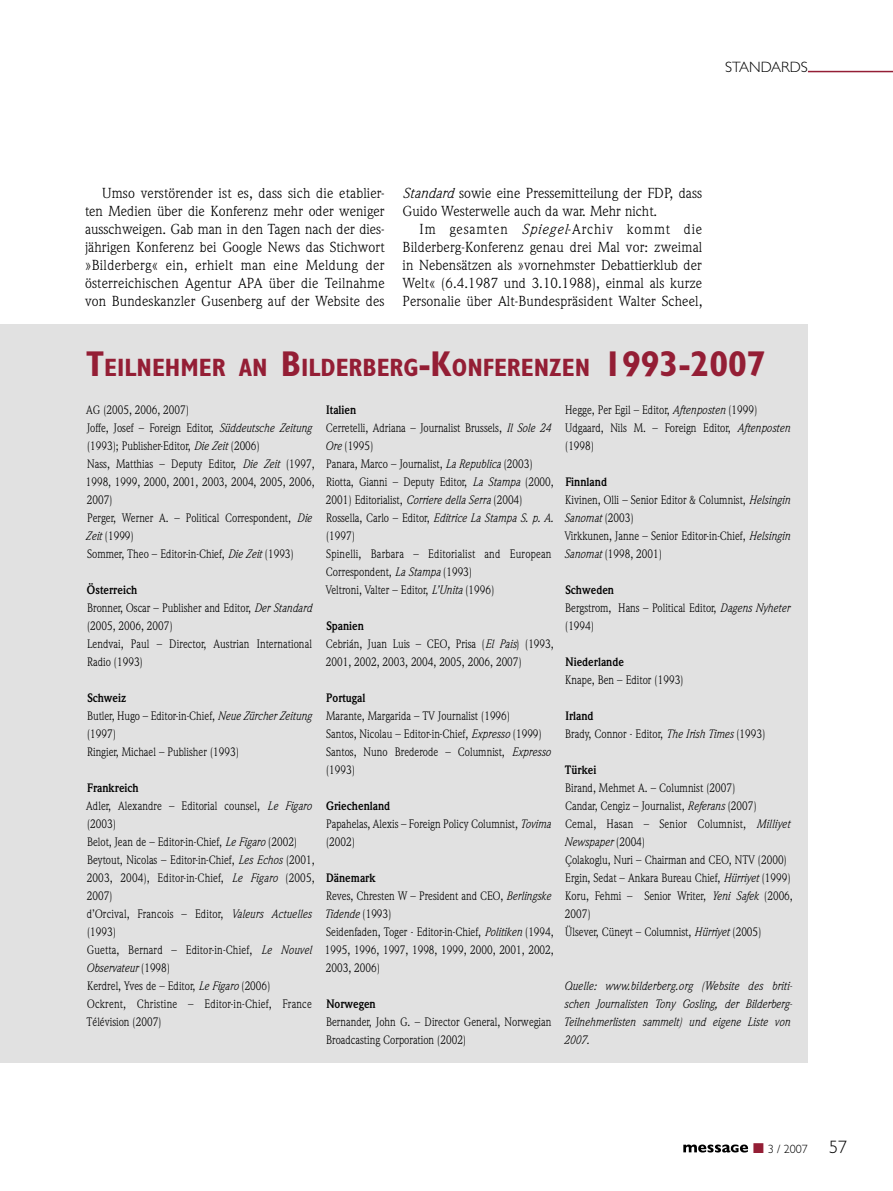
<style>
.page{position:relative;width:893px;height:1191px;background:#fff}
.page>*{position:absolute;margin:0;border:0;box-sizing:border-box;transform-origin:0 0}
.t1{font:700 condensed 25.2px "Gill Sans";color:#941e35}
.t2{font:300 18px "Gill Sans";color:#000}
.t3{font:300 15px "Gill Sans";color:#000}
._1_Lauftext{font:14.25px/18px "Weidemann";letter-spacing:.005em;color:#000;text-align:justify}
._2_Kasten-Lauftext_nach_Überschrift{font:12px/18px "Weidemann";color:#000;scale:.9 1}
._2_Kasten-Lauftext_nach_Überschrift-2{font:italic 12px/18px "Weidemann";color:#000;scale:.9 1}
._2_Kasten-Lauftext_nach_Überschrift-3{font:700 12px "Weidemann";color:#000;scale:.9 1}
._2_Kasten-Lauftext_nach_Überschrift-4{font:12px/18px "Weidemann";letter-spacing:.02em;color:#000;scale:.9 1}
.t4{font:300 12px "Gill Sans";color:#000}
.s1{font-style:italic}
.s2{font-size:36px}
.s3{color:#941e35}
</style>
<div class="page">
<hr style="left:808px;top:71px;width:85px;height:1px;background:#941e35">
<svg style="left:683px;top:1144px;width:65px;height:8px"></svg>
<div style="left:0;top:324px;width:139px;height:738px;background:#e1e1e1"></div>
<div style="left:69px;top:324px;width:739px;height:738px;background:#e1e1e1"></div>
<p class="t3" style="left:725px;top:59px;width:84px">STANDARDS</p>
<p class="_1_Lauftext" style="left:85px;top:184px;width:301px;text-indent:17px">Umso verstörender ist es, dass sich die etablier&shy;ten Medien über die Konferenz mehr oder weniger ausschweigen. Gab man in den Tagen nach der dies&shy;jährigen Konferenz bei Google News das Stichwort »Bilderberg« ein, erhielt man eine Meldung der österreichischen Agentur APA über die Teilnahme von Bundeskanzler Gusenberg auf der Website des</p>
<p class="_1_Lauftext" style="left:403px;top:184px;width:301px"><span class="s1">Standard</span> sowie eine Pressemitteilung der FDP, dass<br>Guido Westerwelle auch da war. Mehr nicht.</p>
<p class="_1_Lauftext" style="left:403px;top:220px;width:301px;text-indent:17px">Im gesamten <span class="s1">Spiegel</span>-Archiv kommt die Bilderberg-Konferenz genau drei Mal vor: zweimal in Nebensätzen als »vornehmster Debattierklub der Welt« (6.4.1987 und 3.10.1988), einmal als kurze Personalie über Alt-Bundespräsident Walter Scheel,</p>
<h1 class="t1" style="left:86px;top:352px;width:681px"><span class="s2">T</span>EILNEHMER AN <span class="s2">B</span>ILDERBERG<span class="s2">-K</span>ONFERENZEN <span class="s2">1993-2007</span></h1>
<p class="_2_Kasten-Lauftext_nach_Überschrift" style="left:86px;top:401px;width:116px">AG (2005, 2006, 2007)</p>
<p class="_2_Kasten-Lauftext_nach_Überschrift" style="left:87px;top:419px;width:251px">Joffe, Josef – Foreign Editor, <span class="s1">Süddeutsche Zeitung </span>(1993); Publisher-Editor, <span class="s1">Die Zeit</span> (2006)</p>
<p class="_2_Kasten-Lauftext_nach_Überschrift" style="left:86px;top:455px;width:256px;text-align:justify">Nass, Matthias – Deputy Editor, <span class="s1">Die Zeit</span> (1997, 1998, 1999, 2000, 2001, 2003, 2004, 2005, 2006, 2007)</p>
<p class="_2_Kasten-Lauftext_nach_Überschrift" style="left:86px;top:509px;width:253px">Perger, Werner A. – Political Correspondent, <span class="s1">Die<br>Zeit</span> (1999)</p>
<p class="_2_Kasten-Lauftext_nach_Überschrift" style="left:87px;top:545px;width:231px">Sommer, Theo – Editor-in-Chief, <span class="s1">Die Zeit</span> (1993)</p>
<p class="_2_Kasten-Lauftext_nach_Überschrift-3" style="left:87px;top:583px;width:57px">Österreich</p>
<p class="_2_Kasten-Lauftext_nach_Überschrift" style="left:87px;top:599px;width:251px">Bronner, Oscar – Publisher and Editor, <span class="s1">Der Standard </span>(2005, 2006, 2007)</p>
<p class="_2_Kasten-Lauftext_nach_Überschrift" style="left:87px;top:635px;width:251px">Lendvai, Paul – Director, Austrian International<br>Radio (1993)</p>
<p class="_2_Kasten-Lauftext_nach_Überschrift-3" style="left:87px;top:691px;width:45px">Schweiz</p>
<p class="_2_Kasten-Lauftext_nach_Überschrift" style="left:87px;top:707px;width:251px">Butler, Hugo – Editor-in-Chief, <span class="s1">Neue Zürcher Zeitung </span>(1997)</p>
<p class="_2_Kasten-Lauftext_nach_Überschrift" style="left:87px;top:743px;width:170px">Ringier, Michael – Publisher (1993)</p>
<p class="_2_Kasten-Lauftext_nach_Überschrift-3" style="left:87px;top:781px;width:59px">Frankreich</p>
<p class="_2_Kasten-Lauftext_nach_Überschrift" style="left:86px;top:797px;width:252px">Adler, Alexandre – Editorial counsel, <span class="s1">Le Figaro </span>(2003)</p>
<p class="_2_Kasten-Lauftext_nach_Überschrift" style="left:87px;top:833px;width:235px">Belot, Jean de – Editor-in-Chief, <span class="s1">Le Figaro</span> (2002)</p>
<p class="_2_Kasten-Lauftext_nach_Überschrift" style="left:87px;top:851px;width:255px;text-align:justify">Beytout, Nicolas – Editor-in-Chief, <span class="s1">Les Echos</span> (2001, 2003, 2004), Editor-in-Chief, <span class="s1">Le Figaro</span> (2005, 2007)</p>
<p class="_2_Kasten-Lauftext_nach_Überschrift" style="left:87px;top:905px;width:251px">d’Orcival, Francois – Editor, <span class="s1">Valeurs Actuelles </span>(1993)</p>
<p class="_2_Kasten-Lauftext_nach_Überschrift" style="left:86px;top:941px;width:252px">Guetta, Bernard – Editor-in-Chief, <span class="s1">Le Nouvel<br>Observateur</span> (1998)</p>
<p class="_2_Kasten-Lauftext_nach_Überschrift" style="left:87px;top:977px;width:205px">Kerdrel, Yves de – Editor, <span class="s1">Le Figaro</span> (2006)</p>
<p class="_2_Kasten-Lauftext_nach_Überschrift-4" style="left:87px;top:995px;width:252px">Ockrent, Christine – Editor-in-Chief, France<br>Télévision (2007)</p>
<p class="_2_Kasten-Lauftext_nach_Überschrift-3" style="left:326px;top:403px;width:35px">Italien</p>
<p class="_2_Kasten-Lauftext_nach_Überschrift" style="left:325px;top:419px;width:253px">Cerretelli, Adriana – Journalist Brussels, <span class="s1">Il Sole 24<br>Ore</span> (1995)</p>
<p class="_2_Kasten-Lauftext_nach_Überschrift" style="left:326px;top:455px;width:231px">Panara, Marco – Journalist, <span class="s1">La Republica</span> (2003)</p>
<p class="_2_Kasten-Lauftext_nach_Überschrift" style="left:326px;top:473px;width:255px">Riotta, Gianni – Deputy Editor, <span class="s1">La Stampa</span> (2000,<br>2001) Editorialist, <span class="s1">Corriere della Serra</span> (2004)</p>
<p class="_2_Kasten-Lauftext_nach_Überschrift" style="left:326px;top:509px;width:254px">Rossella, Carlo – Editor, <span class="s1">Editrice La Stampa S. p. A. </span>(1997)</p>
<p class="_2_Kasten-Lauftext_nach_Überschrift" style="left:326px;top:545px;width:252px">Spinelli, Barbara – Editorialist and European<br>Correspondent, <span class="s1">La Stampa</span> (1993)</p>
<p class="_2_Kasten-Lauftext_nach_Überschrift" style="left:326px;top:581px;width:189px">Veltroni, Valter – Editor, <span class="s1">L’Unita</span> (1996)</p>
<p class="_2_Kasten-Lauftext_nach_Überschrift-3" style="left:326px;top:619px;width:43px">Spanien</p>
<p class="_2_Kasten-Lauftext_nach_Überschrift" style="left:326px;top:635px;width:255px">Cebrián, Juan Luis – CEO, Prisa (<span class="s1">El Pais</span>) (1993,<br>2001, 2002, 2003, 2004, 2005, 2006, 2007)</p>
<p class="_2_Kasten-Lauftext_nach_Überschrift-3" style="left:326px;top:691px;width:45px">Portugal</p>
<p class="_2_Kasten-Lauftext_nach_Überschrift" style="left:326px;top:707px;width:206px">Marante, Margarida – TV Journalist (1996)</p>
<p class="_2_Kasten-Lauftext_nach_Überschrift" style="left:326px;top:725px;width:241px">Santos, Nicolau – Editor-in-Chief, <span class="s1">Expresso</span> (1999)</p>
<p class="_2_Kasten-Lauftext_nach_Überschrift" style="left:326px;top:743px;width:251px">Santos, Nuno Brederode – Columnist, <span class="s1">Expresso </span>(1993)</p>
<p class="_2_Kasten-Lauftext_nach_Überschrift-3" style="left:326px;top:799px;width:73px">Griechenland</p>
<p class="_2_Kasten-Lauftext_nach_Überschrift" style="left:326px;top:815px;width:251px">Papahelas, Alexis – Foreign Policy Columnist, <span class="s1">Tovima </span>(2002)</p>
<p class="_2_Kasten-Lauftext_nach_Überschrift-3" style="left:326px;top:871px;width:56px">Dänemark</p>
<p class="_2_Kasten-Lauftext_nach_Überschrift" style="left:325px;top:887px;width:253px">Reves, Chresten W – President and CEO, <span class="s1">Berlingske<br>Tidende</span> (1993)</p>
<p class="_2_Kasten-Lauftext_nach_Überschrift" style="left:325px;top:923px;width:256px;text-align:justify">Seidenfaden, Toger - Editor-in-Chief, <span class="s1">Politiken</span> (1994, 1995, 1996, 1997, 1998, 1999, 2000, 2001, 2002, 2003, 2006)</p>
<p class="_2_Kasten-Lauftext_nach_Überschrift-3" style="left:326px;top:997px;width:56px">Norwegen</p>
<p class="_2_Kasten-Lauftext_nach_Überschrift" style="left:326px;top:1013px;width:252px">Bernander, John G. – Director General, Norwegian<br>Broadcasting Corporation (2002)</p>
<p class="_2_Kasten-Lauftext_nach_Überschrift" style="left:565px;top:401px;width:215px">Hegge, Per Egil – Editor, <span class="s1">Aftenposten</span> (1999)</p>
<p class="_2_Kasten-Lauftext_nach_Überschrift" style="left:565px;top:419px;width:251px">Udgaard, Nils M. – Foreign Editor, <span class="s1">Aftenposten </span>(1998)</p>
<p class="_2_Kasten-Lauftext_nach_Überschrift-3" style="left:565px;top:475px;width:48px">Finnland</p>
<p class="_2_Kasten-Lauftext_nach_Überschrift" style="left:564px;top:491px;width:252px">Kivinen, Olli – Senior Editor &amp; Columnist, <span class="s1">Helsingin<br>Sanomat</span> (2003)</p>
<p class="_2_Kasten-Lauftext_nach_Überschrift" style="left:564px;top:527px;width:252px">Virkkunen, Janne – Senior Editor-in-Chief, <span class="s1">Helsingin<br>Sanomat</span> (1998, 2001)</p>
<p class="_2_Kasten-Lauftext_nach_Überschrift-3" style="left:565px;top:583px;width:56px">Schweden</p>
<p class="_2_Kasten-Lauftext_nach_Überschrift" style="left:565px;top:599px;width:251px">Bergstrom, Hans – Political Editor, <span class="s1">Dagens Nyheter </span>(1994)</p>
<p class="_2_Kasten-Lauftext_nach_Überschrift-3" style="left:565px;top:655px;width:67px">Niederlande</p>
<p class="_2_Kasten-Lauftext_nach_Überschrift" style="left:565px;top:671px;width:133px">Knape, Ben – Editor (1993)</p>
<p class="_2_Kasten-Lauftext_nach_Überschrift-3" style="left:565px;top:709px;width:33px">Irland</p>
<p class="_2_Kasten-Lauftext_nach_Überschrift" style="left:565px;top:725px;width:224px">Brady, Connor - Editor, <span class="s1">The Irish Times</span> (1993)</p>
<p class="_2_Kasten-Lauftext_nach_Überschrift-3" style="left:565px;top:763px;width:37px">Türkei</p>
<p class="_2_Kasten-Lauftext_nach_Überschrift" style="left:565px;top:779px;width:190px">Birand, Mehmet A. – Columnist (2007)</p>
<p class="_2_Kasten-Lauftext_nach_Überschrift" style="left:565px;top:797px;width:214px">Candar, Cengiz – Journalist, <span class="s1">Referans</span> (2007)</p>
<p class="_2_Kasten-Lauftext_nach_Überschrift-4" style="left:564px;top:815px;width:252px">Cemal, Hasan – Senior Columnist, <span class="s1">Milliyet<br>Newspaper</span> (2004)</p>
<p class="_2_Kasten-Lauftext_nach_Überschrift" style="left:565px;top:851px;width:248px">Çolakoglu, Nuri – Chairman and CEO, NTV (2000)</p>
<p class="_2_Kasten-Lauftext_nach_Überschrift" style="left:565px;top:869px;width:252px">Ergin, Sedat – Ankara Bureau Chief, <span class="s1">Hürriyet</span> (1999)</p>
<p class="_2_Kasten-Lauftext_nach_Überschrift" style="left:565px;top:887px;width:255px">Koru, Fehmi – Senior Writer, <span class="s1">Yeni Safek</span> (2006,<br>2007)</p>
<p class="_2_Kasten-Lauftext_nach_Überschrift" style="left:565px;top:923px;width:219px">Ülsever, Cüneyt – Columnist, <span class="s1">Hürriyet</span> (2005)</p>
<p class="_2_Kasten-Lauftext_nach_Überschrift-2" style="left:564px;top:977px;width:255px">Quelle: www.bilderberg.org (Website des briti&shy;schen Journalisten Tony Gosling, der Bilderberg-Teilnehmerlisten sammelt) und eigene Liste von 2007.</p>
<p class="t4" style="left:753px;top:1142px;width:56px"><span class="s3">■</span> 3 / 2007</p>
<h2 class="t2" style="left:829px;top:1136px;width:19px">57</h2>
</div>
